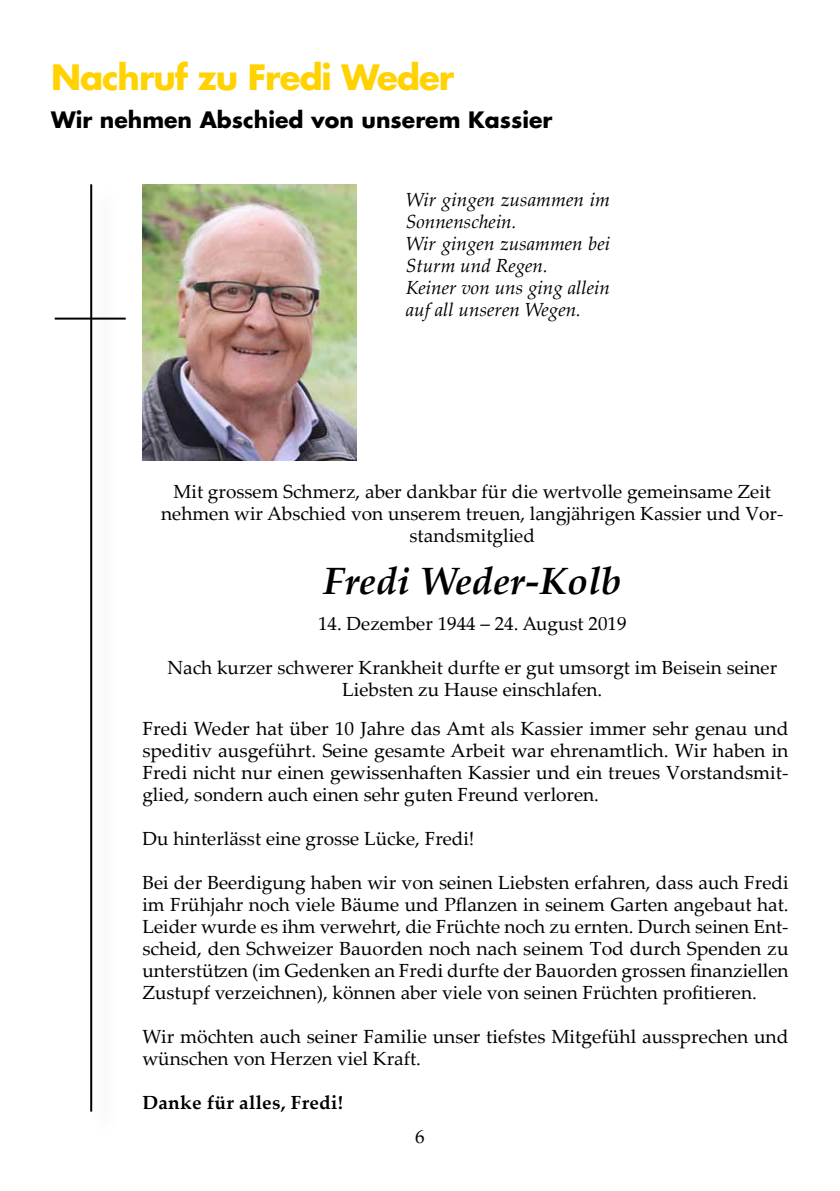
<style>
.page{position:relative;width:840px;height:1191px;background:#fff}
.page>*{position:absolute;margin:0;border:0;box-sizing:border-box;transform-origin:0 0}
.t1{font:italic 700 38px "Palatino Linotype";color:#000}
.t2{font:700 34px "Futura LT";letter-spacing:-.03em;color:#ffd200}
.t3{font:700 22px "Futura LT";color:#000}
.t4{font:19px/22px "Palatino Linotype";color:#000;text-align:justify}
.t5{font:italic 19px/22px "Palatino Linotype";color:#000}
.t6{font:700 19px "Palatino Linotype";letter-spacing:.015em;color:#000}
</style>
<div class="page">
<img style="left:142px;top:184px;width:214px;height:276px">
<hr style="left:90px;top:184px;width:2px;height:927px;background:#000">
<hr style="left:55px;top:317px;width:71px;height:2px;background:#000">
<h2 class="t2" style="left:51px;top:54px;width:404px">Nachruf zu Fredi Weder</h2>
<p class="t3" style="left:51px;top:105px;width:502px">Wir nehmen Abschied von unserem Kassier</p>
<p class="t5" style="left:405px;top:188px;width:206px">Wir gingen zusammen im<br>Sonnenschein.<br>Wir gingen zusammen bei<br>Sturm und Regen.<br>Keiner von uns ging allein auf all unseren Wegen.</p>
<p class="t4" style="left:161px;top:480px;width:623px;text-align:center">Mit grossem Schmerz, aber dankbar für die wertvolle gemeinsame Zeit nehmen wir Abschied von unserem treuen, langjährigen Kassier und Vor&shy;standsmitglied</p>
<h1 class="t1" style="left:323px;top:554px;width:299px">Fredi Weder-Kolb</h1>
<p class="t4" style="left:318px;top:612px;width:310px">14. Dezember 1944 – 24. August 2019</p>
<p class="t4" style="left:167px;top:656px;width:611px;text-align:center">Nach kurzer schwerer Krankheit durfte er gut umsorgt im Beisein seiner<br>Liebsten zu Hause einschlafen.</p>
<p class="t4" style="left:142px;top:716px;width:647px">Fredi Weder hat über 10 Jahre das Amt als Kassier immer sehr genau und speditiv ausgeführt. Seine gesamte Arbeit war ehrenamtlich. Wir haben in Fredi nicht nur einen gewissenhaften Kassier und ein treues Vorstandsmit&shy;glied, sondern auch einen sehr guten Freund verloren.</p>
<p class="t4" style="left:142px;top:826px;width:333px">Du hinterlässt eine grosse Lücke, Fredi!</p>
<p class="t4" style="left:142px;top:870px;width:647px">Bei der Beerdigung haben wir von seinen Liebsten erfahren, dass auch Fredi im Frühjahr noch viele Bäume und Pflanzen in seinem Garten angebaut hat.<br>Leider wurde es ihm verwehrt, die Früchte noch zu ernten. Durch seinen Ent&shy;scheid, den Schweizer Bauorden noch nach seinem Tod durch Spenden zu unterstützen (im Gedenken an Fredi durfte der Bauorden grossen finanziellen Zustupf verzeichnen), können aber viele von seinen Früchten profitieren.</p>
<p class="t4" style="left:142px;top:1024px;width:647px">Wir möchten auch seiner Familie unser tiefstes Mitgefühl aussprechen und wünschen von Herzen viel Kraft.</p>
<p class="t6" style="left:142px;top:1089px;width:202px">Danke für alles, Fredi!</p>
<p class="t4" style="left:415px;top:1124px;width:11px">6</p>
</div>
